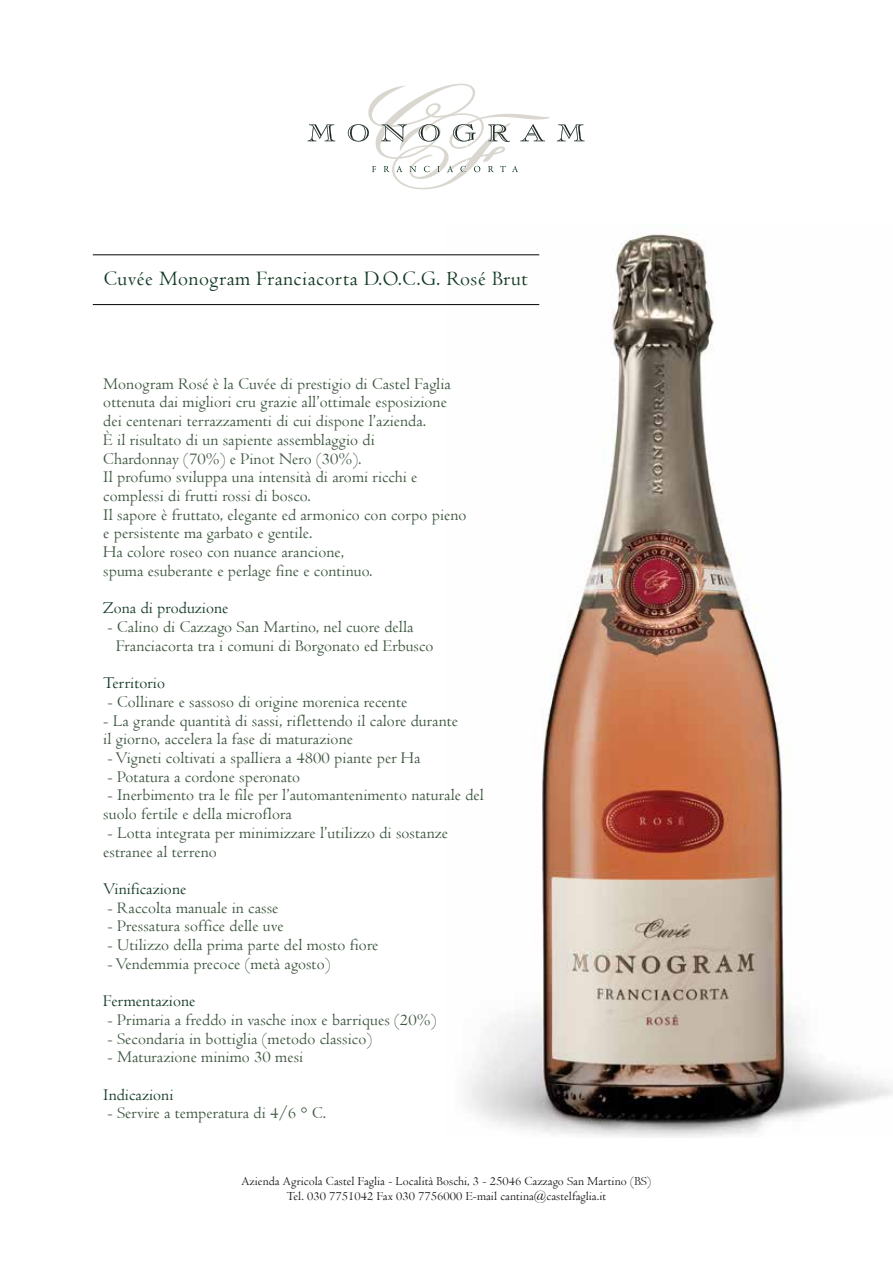
<style>
.page{position:relative;width:893px;height:1263px;background:#fff}
.page>*{position:absolute;margin:0;border:0;box-sizing:border-box;transform-origin:0 0}
.t1{font:21.3px "Centaur";letter-spacing:.025em;color:#133a24}
.t2{font:16.95px/18.8px "Centaur";letter-spacing:.005em;color:#3d553f}
.t3{font:16.95px "Centaur";letter-spacing:.005em;color:#133a24}
.t4{font:12.75px/15.3px "Centaur";letter-spacing:.005em;color:#1a171c;text-align:center}
</style>
<div class="page">
<svg style="left:307px;top:124px;width:29px;height:18px"></svg>
<svg style="left:557px;top:124px;width:28px;height:18px"></svg>
<svg style="left:347px;top:84px;width:203px;height:105px"></svg>
<img style="left:447px;top:233px;width:446px;height:905px">
<hr style="left:93px;top:254px;width:446px;height:1px;background:#1a171c">
<hr style="left:93px;top:304px;width:446px;height:1px;background:#1a171c">
<p class="t1" style="left:104px;top:266px;width:425px">Cuvée Monogram Franciacorta D.O.C.G. Rosé Brut</p>
<p class="t2" style="left:103px;top:374px;width:365px">Monogram Rosé è la Cuvée di prestigio di Castel Faglia ottenuta dai migliori cru grazie all’ottimale esposizione dei centenari terrazzamenti di cui dispone l’azienda.<br>È il risultato di un sapiente assemblaggio di<br>Chardonnay (70%) e Pinot Nero (30%).<br>Il profumo sviluppa una intensità di aromi ricchi e complessi di frutti rossi di bosco.<br>Il sapore è fruttato, elegante ed armonico con corpo pieno e persistente ma garbato e gentile.<br>Ha colore roseo con nuance arancione,<br>spuma esuberante e perlage fine e continuo.</p>
<p class="t3" style="left:103px;top:598px;width:127px">Zona di produzione</p>
<p class="t2" style="left:116px;top:617px;width:319px;text-indent:-9px">- Calino di Cazzago San Martino, nel cuore della<br>Franciacorta tra i comuni di Borgonato ed Erbusco</p>
<p class="t3" style="left:103px;top:673px;width:63px">Territorio</p>
<p class="t2" style="left:108px;top:692px;width:301px">- Collinare e sassoso di origine morenica recente</p>
<p class="t2" style="left:103px;top:711px;width:356px">- La grande quantità di sassi, riflettendo il calore durante il giorno, accelera la fase di maturazione</p>
<p class="t2" style="left:108px;top:748px;width:315px">- Vigneti coltivati a spalliera a 4800 piante per Ha</p>
<p class="t2" style="left:108px;top:767px;width:194px">- Potatura a cordone speronato</p>
<p class="t2" style="left:103px;top:786px;width:382px">- Inerbimento tra le file per l’automantenimento naturale del suolo fertile e della microflora</p>
<p class="t2" style="left:103px;top:823px;width:346px">- Lotta integrata per minimizzare l’utilizzo di sostanze estranee al terreno</p>
<p class="t3" style="left:103px;top:878px;width:84px">Vinificazione</p>
<p class="t2" style="left:108px;top:898px;width:172px">- Raccolta manuale in casse</p>
<p class="t2" style="left:108px;top:917px;width:178px">- Pressatura soffice delle uve</p>
<p class="t2" style="left:108px;top:935px;width:272px">- Utilizzo della prima parte del mosto fiore</p>
<p class="t2" style="left:108px;top:954px;width:224px">- Vendemmia precoce (metà agosto)</p>
<p class="t3" style="left:103px;top:991px;width:94px">Fermentazione</p>
<p class="t2" style="left:108px;top:1010px;width:330px">- Primaria a freddo in vasche inox e barriques (20%)</p>
<p class="t2" style="left:108px;top:1029px;width:266px">- Secondaria in bottiglia (metodo classico)</p>
<p class="t2" style="left:108px;top:1047px;width:197px">- Maturazione minimo 30 mesi</p>
<p class="t3" style="left:103px;top:1084px;width:72px">Indicazioni</p>
<p class="t2" style="left:108px;top:1104px;width:220px">- Servire a temperatura di 4/6 ° C.</p>
<p class="t4" style="left:242px;top:1173px;width:411px">Azienda Agricola Castel Faglia - Località Boschi, 3 - 25046 Cazzago San Martino (BS)<br>Tel. 030 7751042 Fax 030 7756000 E-mail cantina@castelfaglia.it</p>
</div>
